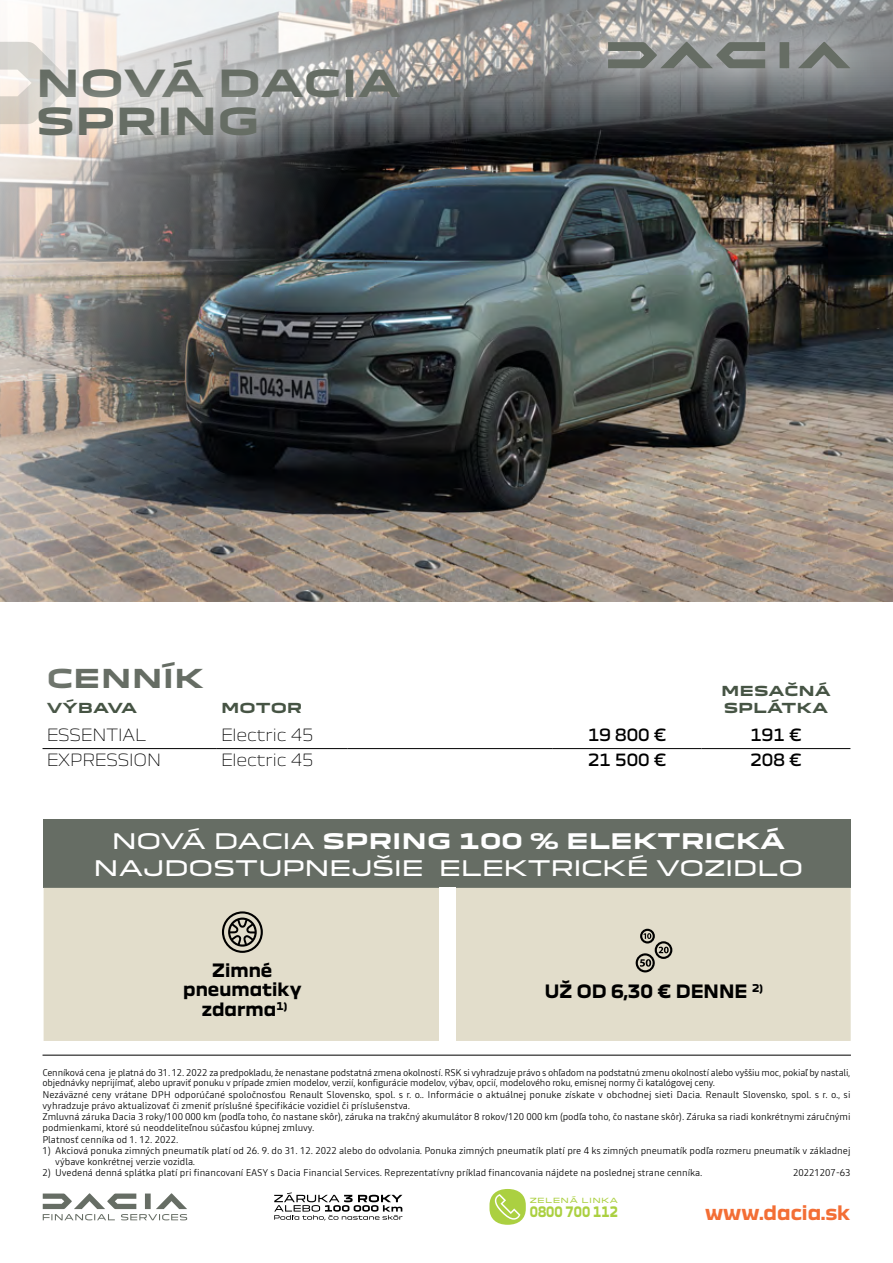
<style>
.page{position:relative;width:893px;height:1263px;background:#fff}
.page>*{position:absolute;margin:0;border:0;box-sizing:border-box;transform-origin:0 0}
.t1{font:700 36.6px/37.5px "Dacia Block Extended";color:#666d64}
.t2{font:700 25.5px "Dacia Block Extended";color:#666d64}
.t3{font:700 21px/27px "Dacia Block Extended";color:#fff}
.t4{font:21px "Dacia Block Extended";letter-spacing:-.045em;color:#fff}
.t5{font:700 19.5px "Dacia Block";color:#f36e35}
.t6{font:700 18px/19.5px "Dacia Block";color:#000;text-align:center}
.t7{font:300 16.5px "Dacia Block";color:#000}
.t8{font:16.5px "Dacia Block";color:#000}
.t9{font:700 14.1px "Dacia Block";color:#abd041;scale:.83 1}
.t10{font:700 13.5px "Dacia Block Extended";color:#465444}
.t11{font:300 9.75px/11.1px "Read";color:#000}
.t12{font:6.9px "Dacia Block Extended";letter-spacing:.055em;color:#abd041}
.s1{font-weight:400}
</style>
<div class="page">
<hr style="left:347px;top:748px;width:206px;height:1px;background:#000">
<hr style="left:553px;top:748px;width:149px;height:1px;background:#000">
<hr style="left:702px;top:748px;width:148px;height:1px;background:#000">
<hr style="left:43px;top:1055px;width:808px;height:1px;background:#000">
<svg style="left:43px;top:1193px;width:144px;height:27px"></svg>
<svg style="left:489px;top:1189px;width:37px;height:36px"></svg>
<svg style="left:274px;top:1192px;width:128px;height:28px"></svg>
<img style="left:492px;top:0;width:401px;height:601px">
<img style="left:0;top:0;width:492px;height:888px">
<svg style="left:574px;top:7px;width:307px;height:96px;background:#8e9090"></svg>
<svg style="left:608px;top:42px;width:242px;height:26px;background:#848985"></svg>
<svg style="left:0;top:42px;width:6px;height:82px"></svg>
<svg style="left:6px;top:27px;width:425px;height:105px;background:#bbbab9"></svg>
<svg style="left:6px;top:73px;width:285px;height:97px;background:#bebbb8"></svg>
<div style="left:44px;top:819px;width:807px;height:69px;background:#666d64"></div>
<div style="left:44px;top:888px;width:807px;height:153px;background:#e2ddcb"></div>
<div style="left:439px;top:888px;width:16px;height:153px;background:#fff"></div>
<svg style="left:222px;top:911px;width:41px;height:42px;background:#939084"></svg>
<svg style="left:636px;top:929px;width:36px;height:43px;background:#a6a395"></svg>
<h1 class="t1" style="left:36px;top:66px;width:86px">NOVÁ</h1>
<h1 class="t1" style="left:36px;top:66px;width:365px;text-indent:182px">DAC IA<br>SPRING</h1>
<h2 class="t2" style="left:47px;top:664px;width:159px">CENNÍK</h2>
<h3 class="t10" style="left:721px;top:684px;width:111px">MESAČNÁ</h3>
<h3 class="t10" style="left:47px;top:700px;width:92px">VÝBAVA</h3>
<h3 class="t10" style="left:221px;top:700px;width:83px">MOTOR</h3>
<h3 class="t10" style="left:724px;top:700px;width:89px">S PLÁTKA</h3>
<h3 class="t7" style="left:47px;top:722px;width:101px">ESSENTIAL</h3>
<h3 class="t7" style="left:221px;top:722px;width:94px">ELECTRIC 45</h3>
<h3 class="t8" style="left:588px;top:722px;width:80px">19 800 €</h3>
<h3 class="t8" style="left:750px;top:722px;width:53px">191 €</h3>
<h3 class="t7" style="left:47px;top:747px;width:116px">EXPRESSION</h3>
<h3 class="t7" style="left:221px;top:747px;width:94px">ELECTRIC 45</h3>
<h3 class="t8" style="left:588px;top:747px;width:80px">21 500 €</h3>
<h3 class="t8" style="left:750px;top:747px;width:53px">208 €</h3>
<h3 class="t3" style="left:93px;top:828px;width:694px;text-indent:18px"><span class="s1">N OVÁ DACIA</span> SPRIN G 100 % ELEKTRI CKÁ<br><span class="s1">NA</span></h3>
<h3 class="t4" style="left:143px;top:851px;width:264px">JDOSTUPNEJŠIE</h3>
<h3 class="t4" style="left:439px;top:851px;width:23px">ELEK</h3>
<h3 class="t4" style="left:528px;top:851px;width:63px">TRICK</h3>
<h3 class="t4" style="left:626px;top:851px;width:153px">É VOZIDLO</h3>
<h3 class="t6" style="left:183px;top:961px;width:120px">Zimné pneumatiky zdarma<sup>1)</sup></h3>
<h3 class="t6" style="left:545px;top:982px;width:220px">UŽ OD 6,30 € DENNE <sup>2)</sup></h3>
<p class="t11" style="left:43px;top:1067px;width:809px">Cenníková cena je platná do 31. 12. 2022 za predpokladu, že nenastane podstatná zmena okolností. RSK si vyhradzuje právo s ohľadom na podstatnú zmenu okolností alebo vyššiu moc, pokiaľ by nastali, objednávky neprijímať, alebo upraviť ponuku v prípade zmien modelov, verzií, konfigurácie modelov, výbav, opcií, modelového roku, emisnej normy či katalógovej ceny.<br>Nezáväzné ceny vrátane DPH odporúčané spoločnosťou Renault Slovensko, spol. s r. o.. Informácie o aktuálnej ponuke získate v obchodnej sieti Dacia. Renault Slovensko, spol. s r. o., si vyhradzuje právo aktualizovať či zmeniť príslušné špecifikácie vozidiel či príslušenstva.<br>Zmluvná záruka Dacia 3 roky/100 000 km (podľa toho, čo nastane skôr), záruka na trakčný akumulátor 8 rokov/120 000 km (podľa toho, čo nastane skôr). Záruka sa riadi konkrétnymi záručnými podmienkami, ktoré sú neoddeliteľnou súčasťou kúpnej zmluvy.<br>Platnosť cenníka od 1. 12. 2022.</p>
<p class="t11" style="left:55px;top:1145px;width:797px;text-indent:-13px">1) Akciová ponuka zimných pneumatík platí od 26. 9. do 31. 12. 2022 alebo do odvolania. Ponuka zimných pneumatík platí pre 4 ks zimných pneumatík podľa rozmeru pneumatík v základnej výbave konkrétnej verzie vozidla.</p>
<p class="t11" style="left:43px;top:1167px;width:661px">2) Uvedená denná splátka platí pri financovaní EASY s Dacia Financial Services. Reprezentatívny príklad financovania nájdete na poslednej strane cenníka.</p>
<p class="t11" style="left:793px;top:1167px;width:59px">20221207-63</p>
<h3 class="t9" style="left:530px;top:1203px;width:108px">0800 700 112</h3>
<h3 class="t5" style="left:705px;top:1202px;width:147px">www.dacia.sk</h3>
<p class="t12" style="left:530px;top:1195px;width:90px">ZELENÁ LINKA</p>
</div>
